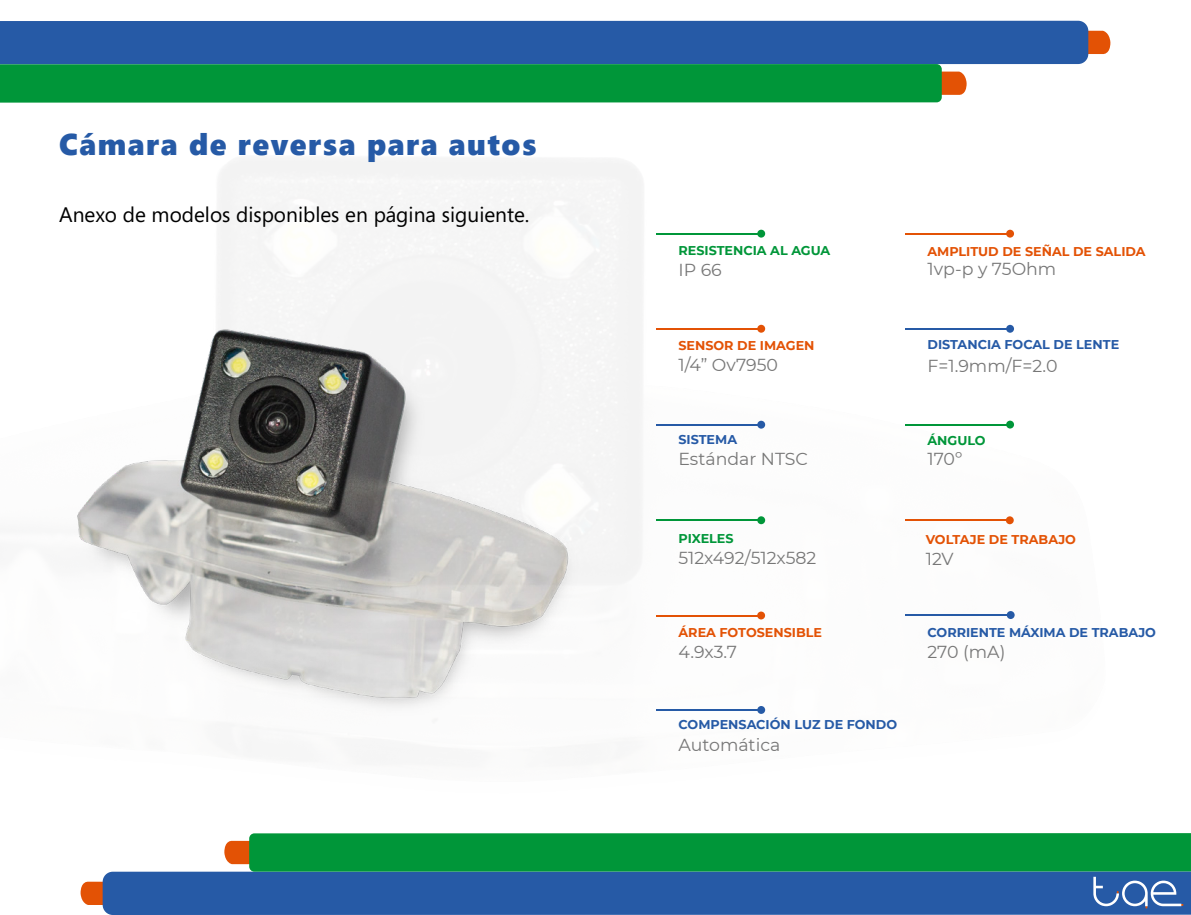
<style>
.page{position:relative;width:1191px;height:915px;background:#fff}
.page>*{position:absolute;margin:0;border:0;box-sizing:border-box;transform-origin:0 0}
.t1{font:30px "Segoe UI Black";letter-spacing:.05em;color:#265aa6}
.t2{font:21px "Segoe";color:#000}
.t3{font:17.4px "Montserrat";color:#777}
.t4{font:700 12.75px "Montserrat";color:#265aa6}
.t5{font:700 12.75px "Montserrat";color:#e35205}
.t6{font:700 12.75px "Montserrat";color:#009639}
</style>
<div class="page">
<img style="left:77px;top:158px;width:938px;height:749px">
<svg style="left:1088px;top:31px;width:22px;height:23px"></svg>
<div style="left:0;top:21px;width:1088px;height:43px;background:#265aa6"></div>
<svg style="left:0;top:64px;width:966px;height:39px;background:#0a973d"></svg>
<svg style="left:81px;top:881px;width:22px;height:23px"></svg>
<div style="left:103px;top:871px;width:1088px;height:43px;background:#265aa6"></div>
<svg style="left:224px;top:832px;width:967px;height:76px;background:#1c7c72"></svg>
<div style="left:757px;top:611px;width:8px;height:8px;background:#e35205;border-radius:50%"></div>
<hr style="left:656px;top:614px;width:105px;height:2px;background:#e35205">
<div style="left:757px;top:516px;width:8px;height:8px;background:#009639;border-radius:50%"></div>
<hr style="left:656px;top:519px;width:105px;height:2px;background:#009639">
<div style="left:757px;top:229px;width:8px;height:8px;background:#009639;border-radius:50%"></div>
<hr style="left:656px;top:233px;width:105px;height:1px;background:#009639">
<svg style="left:757px;top:324px;width:8px;height:8px"></svg>
<hr style="left:656px;top:328px;width:105px;height:1px;background:#e35205">
<div style="left:1006px;top:611px;width:8px;height:7px;background:#265aa6;border-radius:50%"></div>
<hr style="left:905px;top:614px;width:105px;height:1px;background:#265aa6">
<svg style="left:1005px;top:516px;width:8px;height:8px"></svg>
<hr style="left:905px;top:519px;width:104px;height:2px;background:#e35205">
<div style="left:1006px;top:420px;width:8px;height:8px;background:#009639;border-radius:50%"></div>
<hr style="left:905px;top:423px;width:105px;height:2px;background:#009639">
<div style="left:1006px;top:325px;width:8px;height:7px;background:#265aa6;border-radius:50%"></div>
<hr style="left:905px;top:328px;width:105px;height:1px;background:#265aa6">
<div style="left:1006px;top:230px;width:8px;height:7px;background:#e35205;border-radius:50%"></div>
<hr style="left:905px;top:233px;width:105px;height:1px;background:#e35205">
<hr style="left:656px;top:424px;width:105px;height:1px;background:#265aa6">
<div style="left:757px;top:420px;width:8px;height:8px;background:#265aa6;border-radius:50%"></div>
<hr style="left:656px;top:709px;width:105px;height:1px;background:#265aa6">
<svg style="left:757px;top:705px;width:8px;height:8px"></svg>
<h1 class="t1" style="left:59px;top:123px;width:479px">Cámara de reversa para autos</h1>
<p class="t2" style="left:59px;top:200px;width:472px">Anexo de modelos disponibles en página siguiente.</p>
<p class="t6" style="left:678px;top:241px;width:153px">RESISTENCIA AL AGUA</p>
<p class="t3" style="left:678px;top:258px;width:45px">IP 66</p>
<p class="t5" style="left:678px;top:336px;width:137px">SENSOR DE IMAGEN</p>
<p class="t3" style="left:678px;top:353px;width:101px">1/4” Ov7950</p>
<p class="t4" style="left:678px;top:430px;width:60px">SISTEMA</p>
<p class="t3" style="left:678px;top:447px;width:131px">Estándar NTSC</p>
<p class="t6" style="left:678px;top:529px;width:57px">PIXELES</p>
<p class="t3" style="left:678px;top:546px;width:139px">512x492/512x582</p>
<p class="t5" style="left:678px;top:623px;width:145px">ÁREA FOTOSENSIBLE</p>
<p class="t3" style="left:678px;top:639px;width:60px">4.9x3.7</p>
<p class="t4" style="left:678px;top:715px;width:220px">COMPENSACIÓN LUZ DE FONDO</p>
<p class="t3" style="left:678px;top:732px;width:103px">Automática</p>
<p class="t5" style="left:927px;top:242px;width:220px">AMPLITUD DE SEÑAL DE SALIDA</p>
<p class="t3" style="left:927px;top:257px;width:130px">1vp-p y 75Ohm</p>
<p class="t4" style="left:927px;top:335px;width:193px">DISTANCIA FOCAL DE LENTE</p>
<p class="t3" style="left:927px;top:354px;width:131px">F=1.9mm/F=2.0</p>
<p class="t6" style="left:927px;top:430px;width:60px">ÁNGULO</p>
<p class="t3" style="left:927px;top:446px;width:36px">170º</p>
<p class="t5" style="left:925px;top:529px;width:152px">VOLTAJE DE TRABAJO</p>
<p class="t3" style="left:925px;top:546px;width:30px">12V</p>
<p class="t4" style="left:927px;top:623px;width:230px">CORRIENTE MÁXIMA DE TRABAJO</p>
<p class="t3" style="left:927px;top:639px;width:79px">270 (mA)</p>
</div>
